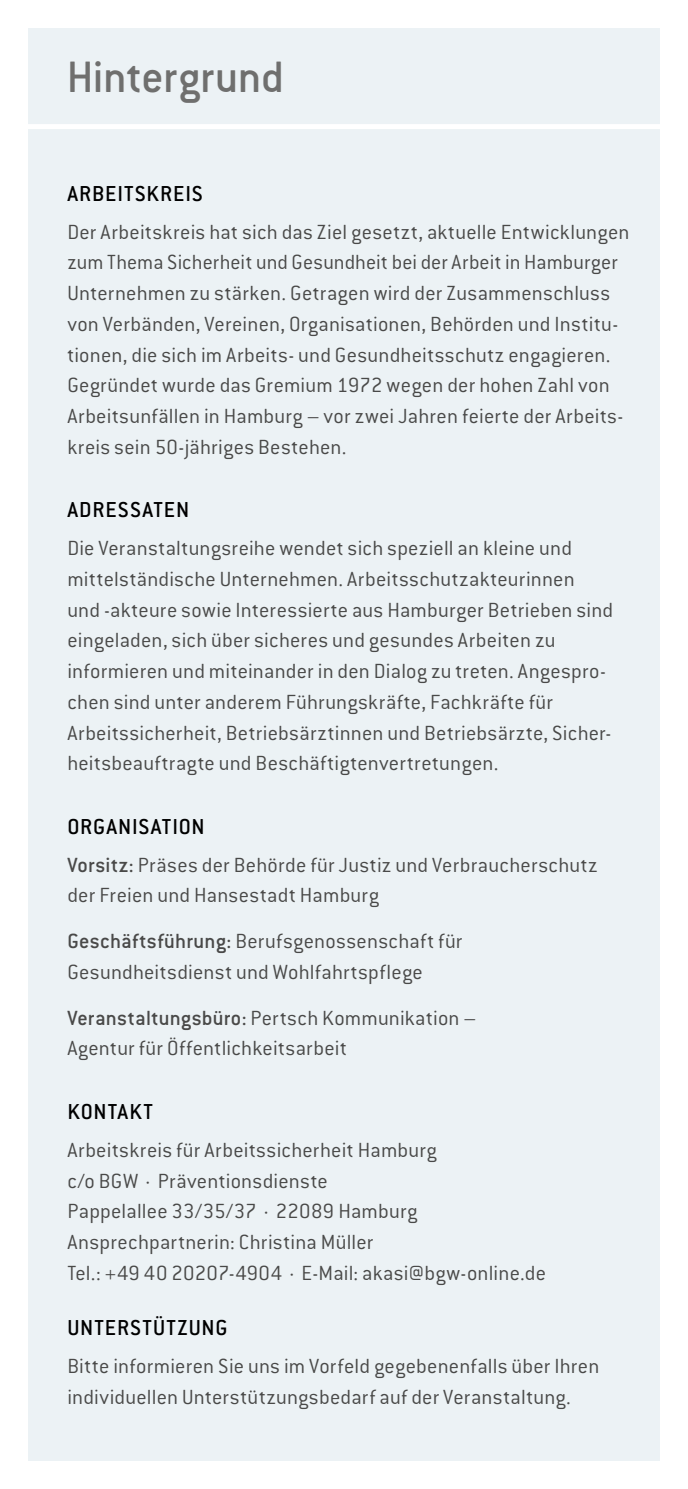
<style>
.page{position:relative;width:688px;height:1489px;background:#fff}
.page>*{position:absolute;margin:0;border:0;box-sizing:border-box;transform-origin:0 0}
.AKASI2_Head_blau_19_3{font:500 48.25px "Conduit ITC Std";letter-spacing:-.01em;color:#6f6f6e}
.AKASI2_SHead_Med_Vers__9_5{font:500 23.75px "Conduit ITC Std";letter-spacing:.04em;color:#000}
.AKASI2_Fließtext_ConReg_9_12{font:300 22.5px/30.8px "Conduit ITC Std";letter-spacing:.01em;color:#494948}
.s1{font-weight:500}
</style>
<div class="page">
<div style="left:28px;top:28px;width:631px;height:1432px;background:#ecf2f5"></div>
<div style="left:3px;top:124px;width:684px;height:5px;background:#fff"></div>
<p class="AKASI2_Head_blau_19_3" style="left:67px;top:48px;width:219px">Hintergrund</p>
<p class="AKASI2_SHead_Med_Vers__9_5" style="left:67px;top:179px;width:137px">ARBEITSKREIS</p>
<p class="AKASI2_Fließtext_ConReg_9_12" style="left:67px;top:215px;width:563px">Der Arbeitskreis hat sich das Ziel gesetzt, aktuelle Entwicklungen zum Thema Sicherheit und Gesundheit bei der Arbeit in Hamburger Unternehmen zu stärken. Getragen wird der Zusammenschluss von Verbänden, Vereinen, Organisationen, Behörden und Institu&shy;tionen, die sich im Arbeits- und Gesundheitsschutz engagieren.<br>Gegründet wurde das Gremium 1972 wegen der hohen Zahl von Arbeitsunfällen in Hamburg – vor zwei Jahren feierte der Arbeits&shy;kreis sein 50-jähriges Bestehen.</p>
<p class="AKASI2_SHead_Med_Vers__9_5" style="left:67px;top:495px;width:123px">ADRESSATEN</p>
<p class="AKASI2_Fließtext_ConReg_9_12" style="left:67px;top:532px;width:547px">Die Veranstaltungsreihe wendet sich speziell an kleine und mittelständische Unternehmen. Arbeitsschutzakteurinnen<br>und -akteure sowie Interessierte aus Hamburger Betrieben sind eingeladen, sich über sicheres und gesundes Arbeiten zu informieren und miteinander in den Dialog zu treten. Angespro&shy;chen sind unter anderem Führungskräfte, Fachkräfte für Arbeitssicherheit, Betriebsärztinnen und Betriebsärzte, Sicher&shy;heitsbeauftragte und Beschäftigtenvertretungen.</p>
<p class="AKASI2_SHead_Med_Vers__9_5" style="left:67px;top:812px;width:139px">ORGANISATION</p>
<p class="AKASI2_Fließtext_ConReg_9_12" style="left:67px;top:848px;width:532px"><span class="s1">Vorsitz:</span> Präses der Behörde für Justiz und Verbraucherschutz der Freien und Hansestadt Hamburg</p>
<p class="AKASI2_Fließtext_ConReg_9_12" style="left:67px;top:925px;width:396px"><span class="s1">Geschäftsführung:</span> Berufsgenossenschaft für<br>Gesundheitsdienst und Wohlfahrtspflege</p>
<p class="AKASI2_Fließtext_ConReg_9_12" style="left:67px;top:1001px;width:410px"><span class="s1">Veranstaltungsbüro:</span> Pertsch Kommunikation –<br>Agentur für Öffentlichkeitsarbeit</p>
<p class="AKASI2_SHead_Med_Vers__9_5" style="left:67px;top:1097px;width:87px">KONTAKT</p>
<p class="AKASI2_Fließtext_ConReg_9_12" style="left:67px;top:1133px;width:371px">Arbeitskreis für Arbeitssicherheit Hamburg</p>
<p class="AKASI2_Fließtext_ConReg_9_12" style="left:67px;top:1164px;width:351px">c/o BGW · Präventionsdienste<br>Pappelallee 33/35/37 · 22089 Hamburg</p>
<p class="AKASI2_Fließtext_ConReg_9_12" style="left:67px;top:1225px;width:308px">Ansprechpartnerin: Christina Müller</p>
<p class="AKASI2_Fließtext_ConReg_9_12" style="left:67px;top:1256px;width:480px">Tel.: +49 40 20207-4904 · E-Mail: akasi@bgw-online.de</p>
<p class="AKASI2_SHead_Med_Vers__9_5" style="left:67px;top:1313px;width:162px">UNTERSTÜTZUNG</p>
<p class="AKASI2_Fließtext_ConReg_9_12" style="left:67px;top:1349px;width:533px">Bitte informieren Sie uns im Vorfeld gegebenenfalls über Ihren individuellen Unterstützungsbedarf auf der Veranstaltung.</p>
</div>
